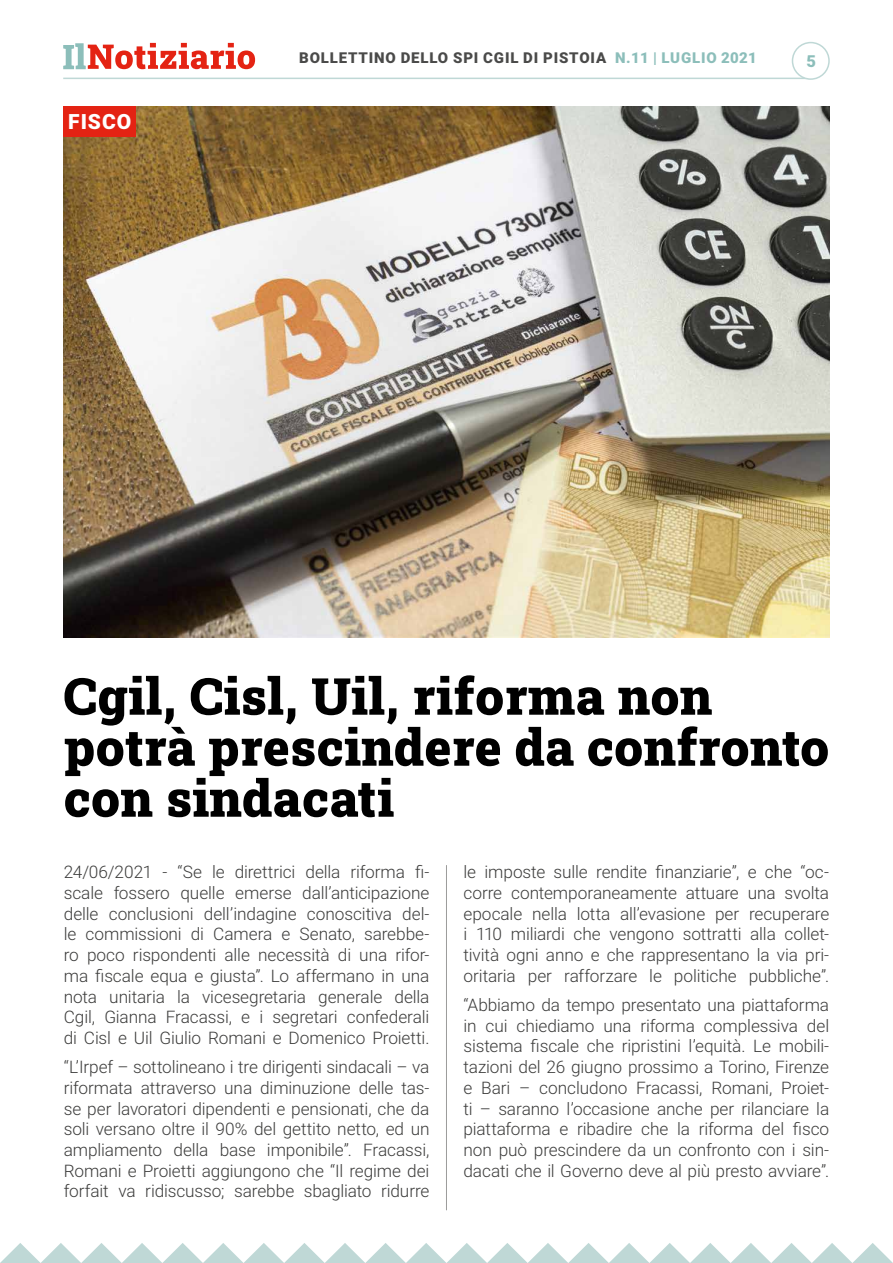
<style>
.page{position:relative;width:893px;height:1263px;background:#fff}
.page>*{position:absolute;margin:0;border:0;box-sizing:border-box;transform-origin:0 0}
.t1{font:900 51px/51px "Roboto Slab";letter-spacing:.01em;color:#000}
.t2{font:900 21px "Roboto";letter-spacing:.045em;color:#fff}
.t3{font:300 17.25px/20.7px "Roboto";letter-spacing:-.005em;color:#3c3c3b;text-align:justify}
.t4{font:900 16.5px "Roboto";color:#8cbeba}
.t5{font:900 15px "Roboto";letter-spacing:.055em;color:#4a4a49}
.s1{color:#8cbeba}
</style>
<div class="page">
<svg style="left:63px;top:43px;width:192px;height:26px"></svg>
<hr style="left:63px;top:78px;width:748px;height:1px;background:#bfd8d6">
<div style="left:792px;top:42px;width:38px;height:38px;border:2px solid #bfd8d6;border-radius:50%"></div>
<svg style="left:0;top:1243px;width:893px;height:20px"></svg>
<img style="left:64px;top:106px;width:765px;height:532px">
<hr style="left:446px;top:865px;width:1px;height:345px;background:#9d9d9c">
<div style="left:64px;top:106px;width:72px;height:31px;background:#e42313"></div>
<p class="t2" style="left:68px;top:107px;width:65px">FISCO</p>
<p class="t5" style="left:299px;top:47px;width:459px">BOLLETTINO DELLO SPI CGIL DI PISTOIA <span class="s1">N.11 | LUGLIO 2021</span></p>
<p class="t4" style="left:806px;top:49px;width:11px">5</p>
<h1 class="t1" style="left:64px;top:669px;width:767px">Cgil, Cisl, Uil, riforma non potrà prescindere da confronto con sindacati</h1>
<p class="t3" style="left:64px;top:861px;width:367px">24/06/2021 - “Se le direttrici della riforma fi&shy;scale fossero quelle emerse dall’anticipazione delle conclusioni dell’indagine conoscitiva del&shy;le commissioni di Camera e Senato, sarebbe&shy;ro poco rispondenti alle necessità di una rifor&shy;ma fiscale equa e giusta”. Lo affermano in una nota unitaria la vicesegretaria generale della Cgil, Gianna Fracassi, e i segretari confederali di Cisl e Uil Giulio Romani e Domenico Proietti.</p>
<p class="t3" style="left:64px;top:1056px;width:367px">“L’Irpef – sottolineano i tre dirigenti sindacali – va riformata attraverso una diminuzione delle tas&shy;se per lavoratori dipendenti e pensionati, che da soli versano oltre il 90% del gettito netto, ed un ampliamento della base imponibile”. Fracassi, Romani e Proietti aggiungono che “Il regime dei forfait va ridiscusso; sarebbe sbagliato ridurre</p>
<p class="t3" style="left:463px;top:861px;width:367px">le imposte sulle rendite finanziarie”, e che “oc&shy;corre contemporaneamente attuare una svolta epocale nella lotta all’evasione per recuperare i 110 miliardi che vengono sottratti alla collet&shy;tività ogni anno e che rappresentano la via pri&shy;oritaria per rafforzare le politiche pubbliche”.</p>
<p class="t3" style="left:463px;top:994px;width:367px">“Abbiamo da tempo presentato una piattaforma in cui chiediamo una riforma complessiva del sistema fiscale che ripristini l’equità. Le mobili&shy;tazioni del 26 giugno prossimo a Torino, Firenze e Bari – concludono Fracassi, Romani, Proiet&shy;ti – saranno l’occasione anche per rilanciare la piattaforma e ribadire che la riforma del fisco non può prescindere da un confronto con i sin&shy;dacati che il Governo deve al più presto avviare”.</p>
</div>
